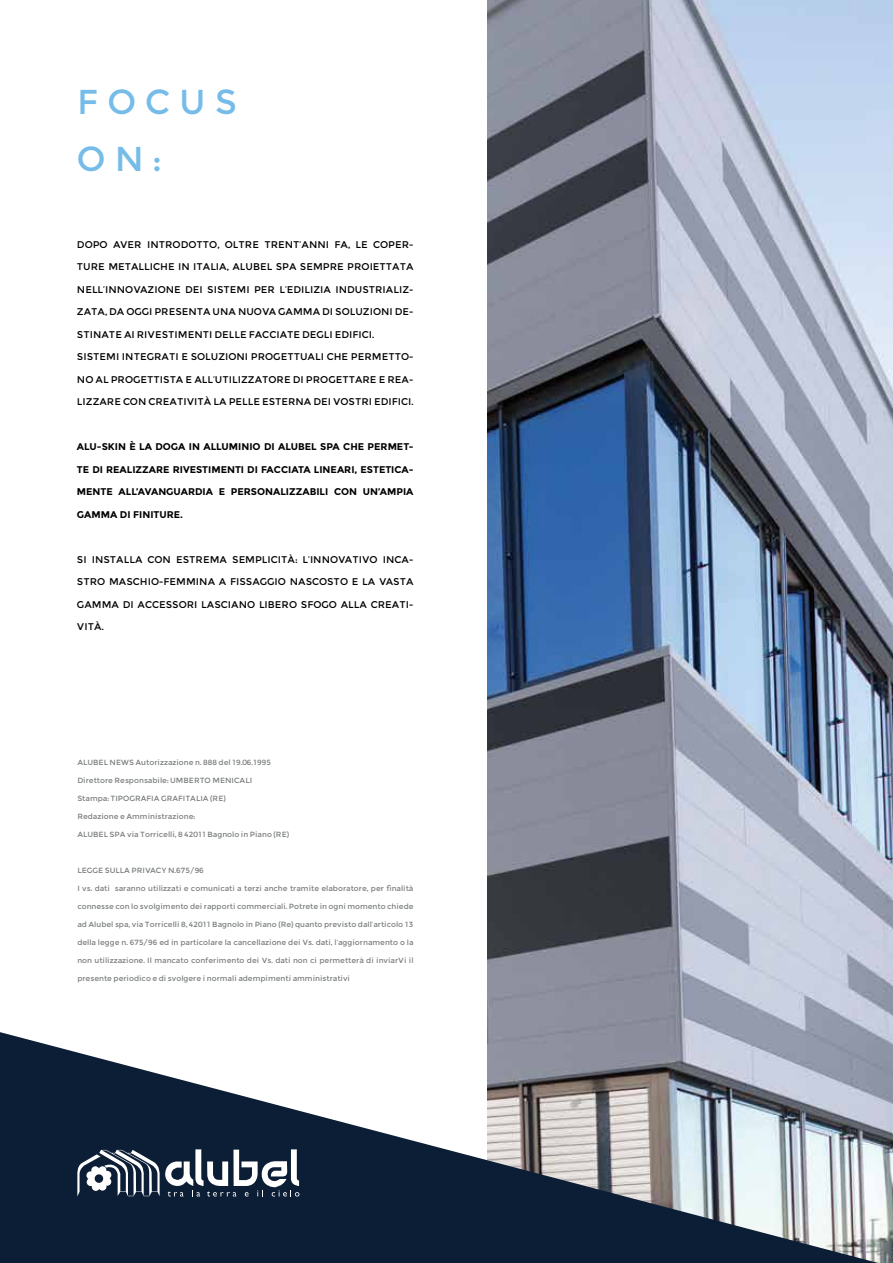
<style>
.page{position:relative;width:893px;height:1263px;background:#fff}
.page>*{position:absolute;margin:0;border:0;box-sizing:border-box;transform-origin:0 0}
.t1{font:34.5px/57px "Montserrat";letter-spacing:.26em;color:#76bce8}
.t2{font:9.75px "Montserrat";color:#000}
.t3{font:700 9.75px "Montserrat";color:#000}
.t4{font:7.5px "Montserrat";color:#787d7b}
</style>
<div class="page">
<img style="left:488px;top:0;width:405px;height:1263px">
<svg style="left:0;top:1032px;width:878px;height:231px"></svg>
<svg style="left:77px;top:1149px;width:222px;height:47px"></svg>
<h1 class="t1" style="left:77px;top:73px;width:162px">FOCUS<br>ON:</h1>
<h2 class="t2" style="left:77px;top:238px;width:338px">DOPO AVER INTRODOTTO, OLTRE TRENT’ANNI FA, LE COPER-</h2>
<h2 class="t2" style="left:77px;top:261px;width:338px">TURE METALLICHE IN ITALIA, ALUBEL SPA SEMPRE PROIETTATA</h2>
<h2 class="t2" style="left:77px;top:283px;width:338px">NELL’INNOVAZIONE DEI SISTEMI PER L’EDILIZIA INDUSTRIALIZ-</h2>
<h2 class="t2" style="left:77px;top:306px;width:338px">ZATA, DA OGGI PRESENTA UNA NUOVA GAMMA DI SOLUZIONI DE-</h2>
<h2 class="t2" style="left:77px;top:328px;width:299px">STINATE AI RIVESTIMENTI DELLE FACCIATE DEGLI EDIFICI.</h2>
<h2 class="t2" style="left:77px;top:351px;width:338px">SISTEMI INTEGRATI E SOLUZIONI PROGETTUALI CHE PERMETTO-</h2>
<h2 class="t2" style="left:77px;top:373px;width:338px">NO AL PROGETTISTA E ALL’UTILIZZATORE DI PROGETTARE E REA-</h2>
<h2 class="t2" style="left:77px;top:396px;width:338px">LIZZARE CON CREATIVITÀ LA PELLE ESTERNA DEI VOSTRI EDIFICI.</h2>
<h2 class="t3" style="left:77px;top:441px;width:338px">ALU-SKIN È LA DOGA IN ALLUMINIO DI ALUBEL SPA CHE PERMET-</h2>
<h2 class="t3" style="left:77px;top:464px;width:338px">TE DI REALIZZARE RIVESTIMENTI DI FACCIATA LINEARI, ESTETICA-</h2>
<h2 class="t3" style="left:77px;top:486px;width:338px">MENTE ALL’AVANGUARDIA E PERSONALIZZABILI CON UN’AMPIA</h2>
<h2 class="t3" style="left:77px;top:509px;width:108px">GAMMA DI FINITURE.</h2>
<h2 class="t2" style="left:77px;top:553px;width:338px">SI INSTALLA CON ESTREMA SEMPLICITÀ: L’INNOVATIVO INCA-</h2>
<h2 class="t2" style="left:77px;top:576px;width:338px">STRO MASCHIO-FEMMINA A FISSAGGIO NASCOSTO E LA VASTA</h2>
<h2 class="t2" style="left:77px;top:598px;width:338px">GAMMA DI ACCESSORI LASCIANO LIBERO SFOGO ALLA CREATI-</h2>
<h2 class="t2" style="left:77px;top:621px;width:28px">VITÀ.</h2>
<p class="t4" style="left:77px;top:758px;width:195px">ALUBEL NEWS Autorizzazione n. 888 del 19.06.1995</p>
<p class="t4" style="left:77px;top:776px;width:176px">Direttore Responsabile: UMBERTO MENICALI</p>
<p class="t4" style="left:77px;top:794px;width:150px">Stampa: TIPOGRAFIA GRAFITALIA (RE)</p>
<p class="t4" style="left:77px;top:812px;width:119px">Redazione e Amministrazione:</p>
<p class="t4" style="left:77px;top:830px;width:213px">ALUBEL SPA via Torricelli, 8 42011 Bagnolo in Piano (RE)</p>
<p class="t4" style="left:77px;top:866px;width:128px">LEGGE SULLA PRIVACY N.675/96</p>
<p class="t4" style="left:77px;top:884px;width:338px">I vs. dati saranno utilizzati e comunicati a terzi anche tramite elaboratore, per finalità</p>
<p class="t4" style="left:77px;top:902px;width:338px">connesse con lo svolgimento dei rapporti commerciali. Potrete in ogni momento chiede</p>
<p class="t4" style="left:77px;top:920px;width:338px">ad Alubel spa, via Torricelli 8, 42011 Bagnolo in Piano (Re) quanto previsto dall’articolo 13</p>
<p class="t4" style="left:77px;top:938px;width:338px">della legge n. 675/96 ed in particolare la cancellazione dei Vs. dati, l’aggiornamento o la</p>
<p class="t4" style="left:77px;top:956px;width:338px">non utilizzazione. Il mancato conferimento dei Vs. dati non ci permetterà di inviarVi il</p>
<p class="t4" style="left:77px;top:974px;width:274px">presente periodico e di svolgere i normali adempimenti amministrativi</p>
</div>
